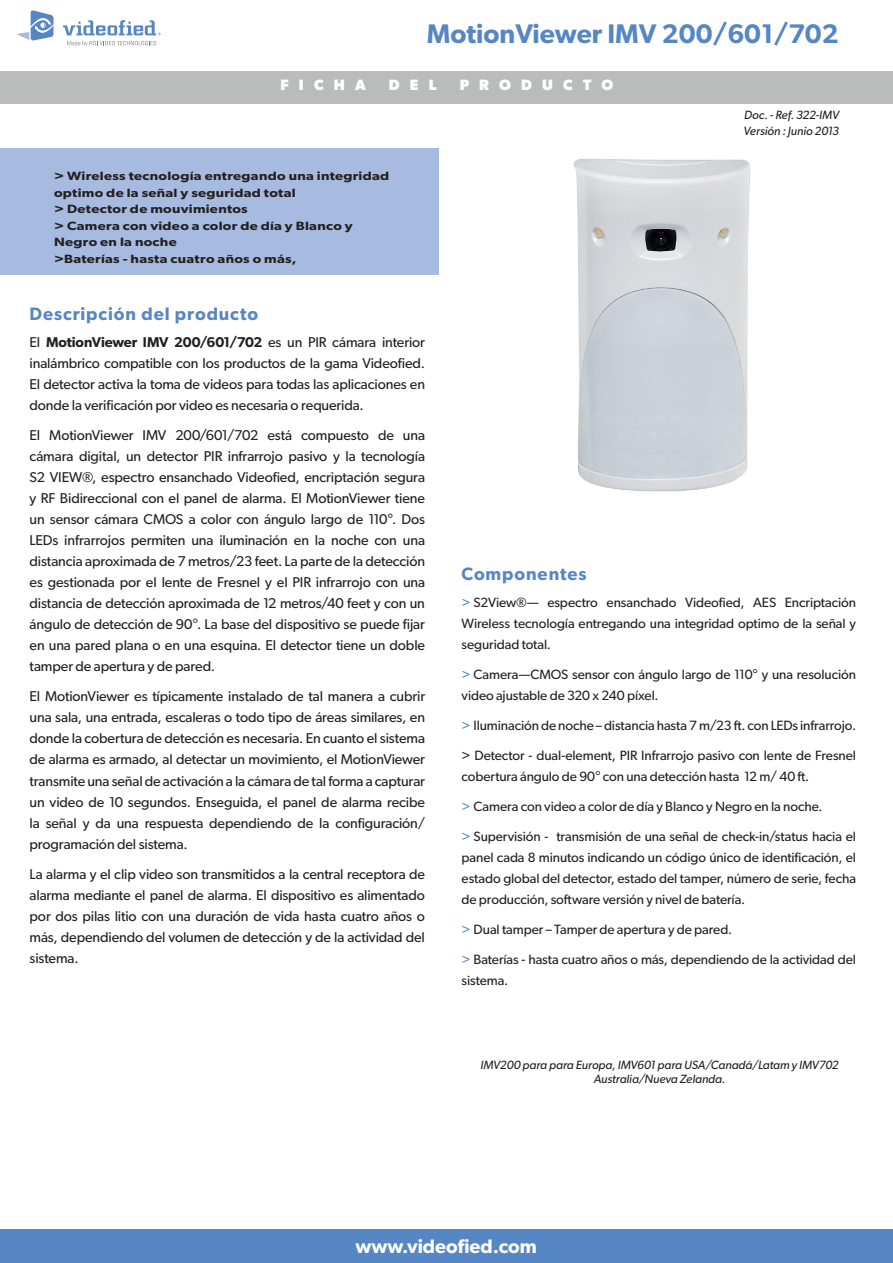
<style>
.page{position:relative;width:893px;height:1263px;background:#fff}
.page>*{position:absolute;margin:0;border:0;box-sizing:border-box;transform-origin:0 0}
.t1{font:600 27px "Gibson";color:#5786c5}
.t2{font:600 19.5px "Gibson";color:#fff}
.t3{font:600 18px "Gibson";letter-spacing:.05em;color:#5786c5}
.t4{font:700 15px "Gibson";letter-spacing:.68em;color:#fff}
.t5{font:14.25px/21px "Gibson";letter-spacing:-.005em;color:#231f20;text-align:justify}
.t6{font:13.5px/21px "Gibson";letter-spacing:-.005em;color:#231f20}
.t7{font:600 12px/16.5px "Gibson";letter-spacing:.02em;color:#231f20;scale:1.2 1}
.t8{font:italic 12px/16.5px "Gibson";letter-spacing:-.005em;color:#231f20}
.s1{font-weight:600}
.s2{color:#5786c5}
</style>
<div class="page">
<div style="left:0;top:1229px;width:893px;height:34px;background:#5786c5"></div>
<svg style="left:17px;top:10px;width:36px;height:31px"></svg>
<svg style="left:67px;top:41px;width:89px;height:5px"></svg>
<svg style="left:63px;top:20px;width:98px;height:15px"></svg>
<div style="left:0;top:72px;width:893px;height:32px;background:#babbbb"></div>
<img style="left:573px;top:158px;width:178px;height:334px">
<div style="left:0;top:148px;width:438px;height:127px;background:#a7badf"></div>
<h1 class="t1" style="left:427px;top:17px;width:413px">MotionViewer IMV 200/601/702</h1>
<p class="t4" style="left:280px;top:76px;width:87px">FICHA</p>
<p class="t4" style="left:389px;top:76px;width:49px">DEL</p>
<p class="t4" style="left:460px;top:76px;width:155px">PRODUCTO</p>
<p class="t7" style="left:54px;top:168px;width:281px">&gt; Wireless tecnología entregando una integridad optimo de la señal y seguridad total<br>&gt; Detector de mouvimientos<br>&gt; Camera con video a color de día y Blanco y Negro en la noche<br>&gt;Baterías - hasta cuatro años o más,</p>
<p class="t8" style="left:743px;top:106px;width:97px">Doc. - Ref. 322-IMV<br>Versión : Junio 2013</p>
<p class="t3" style="left:30px;top:303px;width:230px">Descripción del producto</p>
<p class="t5" style="left:30px;top:332px;width:397px">El <span class="s1">MotionViewer IMV 200/601/702</span> es un PIR cámara interior inalámbrico compatible con los productos de la gama Videofied.<br>El detector activa la toma de videos para todas las aplicaciones en donde la verificación por video es necesaria o requerida.</p>
<p class="t5" style="left:30px;top:425px;width:397px">El MotionViewer IMV 200/601/702 está compuesto de una cámara digital, un detector PIR infrarrojo pasivo y la tecnología S2 VIEW®, espectro ensanchado Videofied, encriptación segura y RF Bidireccional con el panel de alarma. El MotionViewer tiene un sensor cámara CMOS a color con ángulo largo de 110°. Dos LEDs infrarrojos permiten una iluminación en la noche con una distancia aproximada de 7 metros/23 feet. La parte de la detección es gestionada por el lente de Fresnel y el PIR infrarrojo con una distancia de detección aproximada de 12 metros/40 feet y con un ángulo de detección de 90°. La base del dispositivo se puede fijar en una pared plana o en una esquina. El detector tiene un doble tamper de apertura y de pared.</p>
<p class="t5" style="left:30px;top:686px;width:397px">El MotionViewer es típicamente instalado de tal manera a cubrir una sala, una entrada, escaleras o todo tipo de áreas similares, en donde la cobertura de detección es necesaria. En cuanto el sistema de alarma es armado, al detectar un movimiento, el MotionViewer transmite una señal de activación a la cámara de tal forma a capturar un video de 10 segundos. Enseguida, el panel de alarma recibe la señal y da una respuesta dependiendo de la configuración/ programación del sistema.</p>
<p class="t5" style="left:30px;top:863px;width:397px">La alarma y el clip video son transmitidos a la central receptora de alarma mediante el panel de alarma. El dispositivo es alimentado por dos pilas litio con una duración de vida hasta cuatro años o más, dependiendo del volumen de detección y de la actividad del sistema.</p>
<p class="t3" style="left:462px;top:563px;width:126px">Componentes</p>
<p class="t6" style="left:462px;top:592px;width:396px;text-align:justify"><span class="s2">&gt;</span> S2View®— espectro ensanchado Videofied, AES Encriptación Wireless tecnología entregando una integridad optimo de la señal y seguridad total.</p>
<p class="t6" style="left:462px;top:664px;width:396px"><span class="s2">&gt;</span> Camera—CMOS sensor con ángulo largo de 110° y una resolución video ajustable de 320 x 240 píxel.</p>
<p class="t6" style="left:462px;top:715px;width:396px"><span class="s2">&gt;</span> Iluminación de noche – distancia hasta 7 m/23 ft. con LEDs infrarrojo.</p>
<p class="t6" style="left:462px;top:745px;width:396px">&gt; Detector - dual-element, PIR Infrarrojo pasivo con lente de Fresnel cobertura ángulo de 90° con una detección hasta 12 m/ 40 ft.</p>
<p class="t6" style="left:462px;top:796px;width:363px"><span class="s2">&gt;</span> Camera con video a color de día y Blanco y Negro en la noche.</p>
<p class="t6" style="left:462px;top:826px;width:396px;text-align:justify"><span class="s2">&gt;</span> Supervisión - transmisión de una señal de check-in/status hacia el panel cada 8 minutos indicando un código único de identificación, el estado global del detector, estado del tamper, número de serie, fecha de producción, software versión y nivel de batería.</p>
<p class="t6" style="left:462px;top:919px;width:272px"><span class="s2">&gt;</span> Dual tamper – Tamper de apertura y de pared.</p>
<p class="t6" style="left:462px;top:949px;width:396px"><span class="s2">&gt;</span> Baterías - hasta cuatro años o más, dependiendo de la actividad del sistema.</p>
<p class="t8" style="left:480px;top:1058px;width:360px;line-height:13.5px;text-align:center">IMV200 para para Europa, IMV601 para USA/Canadá/Latam y IMV702<br>Australia/Nueva Zelanda.</p>
<h2 class="t2" style="left:355px;top:1234px;width:183px">www.videofied.com</h2>
</div>
